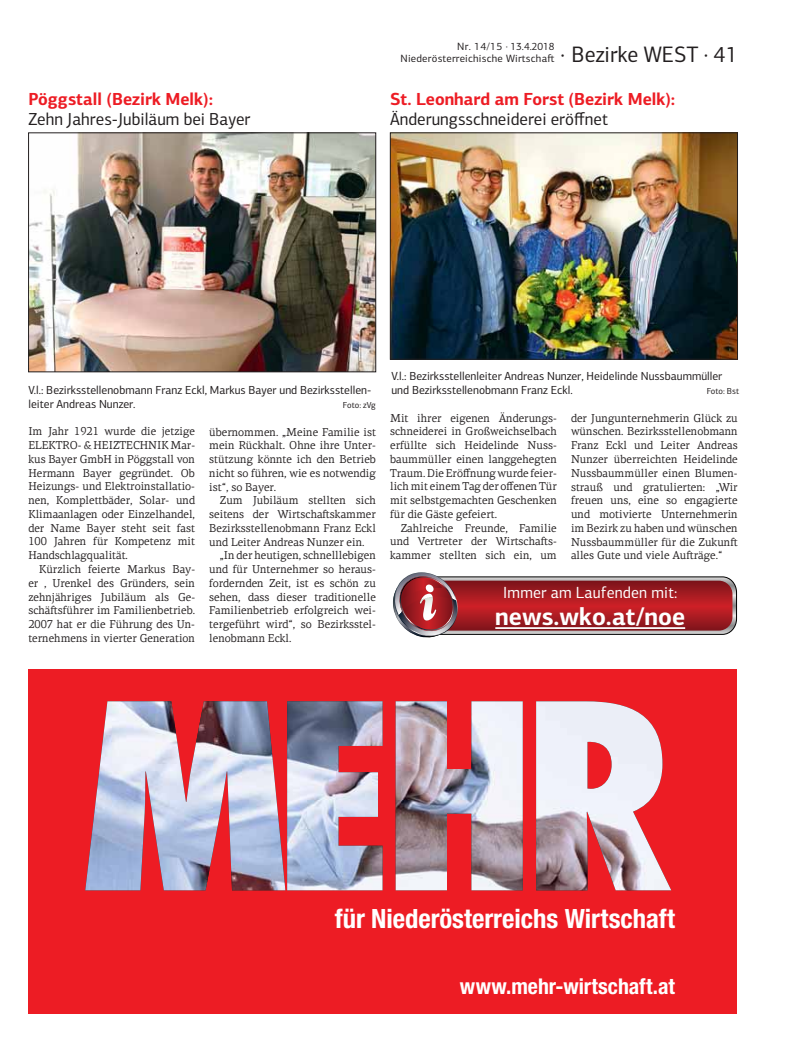
<style>
.page{position:relative;width:798px;height:1063px;background:#fff}
.page>*{position:absolute;margin:0;border:0;box-sizing:border-box;transform-origin:0 0}
.t1{font:700 condensed 26.62px "Helvetica Neue LT Std";color:#fff}
.t2{font:700 25px "PF Centro Sans Pro";color:#fff;scale:.96 1}
.t3{font:22.5px "PF Centro Sans Pro";color:#231f20;scale:.96 1}
.t4{font:700 condensed 21.75px "Helvetica Neue LT Std";color:#fff}
.t5{font:17.5px "PF Centro Sans Pro";color:#231f20;scale:.96 1}
.t6{font:700 17.5px "PF Centro Sans Pro";color:#ed1c24;scale:.96 1}
.t7{font:16.25px "PF Centro Sans Pro";letter-spacing:.01em;color:#fff;scale:.96 1}
.t8{font:11.75px/13.8px "PF Centro Sans Pro";color:#231f20}
.t9{font:11.5px/13.8px "PF Centro Serif Pro";color:#231f20;text-align:justify;scale:.96 1}
.t10{font:10.62px/11.9px "PF Centro Sans Pro";letter-spacing:.02em;color:#231f20;text-align:right}
.t11{font:8.75px "PF Centro Sans Pro";letter-spacing:-.035em;color:#231f20}
</style>
<div class="page">
<div style="left:29px;top:669px;width:707px;height:344px;background:#ed1c24"></div>
<img style="left:85px;top:701px;width:586px;height:189px">
<img style="left:30px;top:135px;width:344px;height:235px">
<div style="left:28px;top:133px;width:348px;height:239px;border:1px solid #231f20"></div>
<img style="left:392px;top:135px;width:343px;height:222px">
<div style="left:390px;top:133px;width:347px;height:226px;border:1px solid #231f20"></div>
<img style="left:457px;top:577px;width:279px;height:57px">
<div style="left:413px;top:576px;width:323px;height:59px;border:1px solid #000;border-radius:15px"></div>
<svg style="left:418px;top:581px;width:314px;height:50px;background:#a41b22"></svg>
<hr style="left:495px;top:627px;width:190px;height:2px;background:#fff">
<svg style="left:393px;top:572px;width:64px;height:66px"></svg>
<h3 class="t6" style="left:28px;top:92px;width:194px">Pöggstall (Bezirk Melk):</h3>
<h3 class="t5" style="left:28px;top:112px;width:233px">Zehn Jahres-Jubiläum bei Bayer</h3>
<p class="t10" style="left:400px;top:42px;width:155px">Nr. 14/15 · 13.4.2018<br>Niederösterreichische Wirtscha-</p>
<h3 class="t3" style="left:560px;top:46px;width:186px">· Bezirke WEST · 41</h3>
<h3 class="t6" style="left:390px;top:92px;width:298px">St. Leonhard am Forst (Bezirk Melk):</h3>
<h3 class="t5" style="left:390px;top:112px;width:228px">Änderungsschneiderei eröffnet</h3>
<p class="t8" style="left:28px;top:385px;width:344px">V.l.: Bezirksstellenobmann Franz Eckl, Markus Bayer und Bezirksstellen&shy;leiter Andreas Nunzer.</p>
<p class="t11" style="left:343px;top:402px;width:34px">Foto: zVg</p>
<p class="t9" style="left:28px;top:426px;width:175px">Im Jahr 1921 wurde die jetzige ELEKTRO- &amp; HEIZTECHNIK Mar&shy;kus Bayer GmbH in Pöggstall von Hermann Bayer gegründet. Ob Heizungs- und Elektroinstallatio&shy;nen, Komplettbäder, Solar- und Klimaanlagen oder Einzelhandel, der Name Bayer steht seit fast 100 Jahren für Kompetenz mit Handschlagqualität.</p>
<p class="t9" style="left:28px;top:563px;width:175px;text-indent:11px">Kürzlich feierte Markus Bay&shy;er , Urenkel des Gründers, sein zehnjähriges Jubiläum als Ge&shy;schä-sführer im Familienbetrieb.<br>2007 hat er die Führung des Un&shy;ternehmens in vierter Generation</p>
<p class="t9" style="left:209px;top:426px;width:175px">übernommen. „Meine Familie ist mein Rückhalt. Ohne ihre Unter&shy;stützung könnte ich den Betrieb nicht so führen, wie es notwendig ist“, so Bayer.</p>
<p class="t9" style="left:220px;top:495px;width:164px">Zum Jubiläum stellten sich</p>
<p class="t9" style="left:209px;top:508px;width:175px">seitens der Wirtscha-skammer</p>
<p class="t9" style="left:209px;top:522px;width:175px">Bezirksstellenobmann Franz Eckl</p>
<p class="t9" style="left:209px;top:536px;width:163px">und Leiter Andreas Nunzer ein.</p>
<p class="t9" style="left:220px;top:550px;width:164px">„In der heutigen, schnelllebigen</p>
<p class="t9" style="left:209px;top:564px;width:175px">und für Unternehmer so heraus-</p>
<p class="t9" style="left:209px;top:577px;width:175px">fordernden Zeit, ist es schön zu</p>
<p class="t9" style="left:209px;top:591px;width:175px">sehen, dass dieser traditionelle</p>
<p class="t9" style="left:209px;top:605px;width:175px">Familienbetrieb erfolgreich wei-</p>
<p class="t9" style="left:209px;top:619px;width:175px">tergeführt wird“, so Bezirksstel-</p>
<p class="t9" style="left:209px;top:632px;width:87px">lenobmann Eckl.</p>
<p class="t8" style="left:391px;top:371px;width:332px">V.l.: Bezirksstellenleiter Andreas Nunzer, Heidelinde Nussbaummüller und Bezirksstellenobmann Franz Eckl.</p>
<p class="t11" style="left:706px;top:388px;width:34px">Foto: Bst</p>
<p class="t9" style="left:390px;top:412px;width:175px">Mit ihrer eigenen Änderungs&shy;schneiderei in Großweichselbach erfüllte sich Heidelinde Nuss&shy;baummüller einen langgehegten Traum. Die Eröffnung wurde feier&shy;lich mit einem Tag der offenen Tür mit selbstgemachten Geschenken für die Gäste gefeiert.</p>
<p class="t9" style="left:390px;top:522px;width:175px;text-indent:11px">Zahlreiche Freunde, Familie und Vertreter der Wirtscha-s&shy;kammer stellten sich ein, um</p>
<p class="t9" style="left:570px;top:412px;width:175px">der Jungunternehmerin Glück zu wünschen. Bezirksstellenobmann Franz Eckl und Leiter Andreas Nunzer überreichten Heidelinde Nussbaummüller einen Blumen&shy;strauß und gratulierten: „Wir freuen uns, eine so engagierte und motivierte Unternehmerin im Bezirk zu haben und wünschen Nussbaummüller für die Zukun&shy;alles Gute und viele Au-räge.“</p>
<h3 class="t7" style="left:503px;top:586px;width:183px">Immer am Laufenden mit:</h3>
<h2 class="t2" style="left:495px;top:607px;width:199px">news.wko.at/noe</h2>
<h1 class="t1" style="left:335px;top:903px;width:342px">für Niederösterreichs Wirtschaft</h1>
<h3 class="t4" style="left:460px;top:974px;width:216px">www.mehr-wirtschaft.at</h3>
</div>
